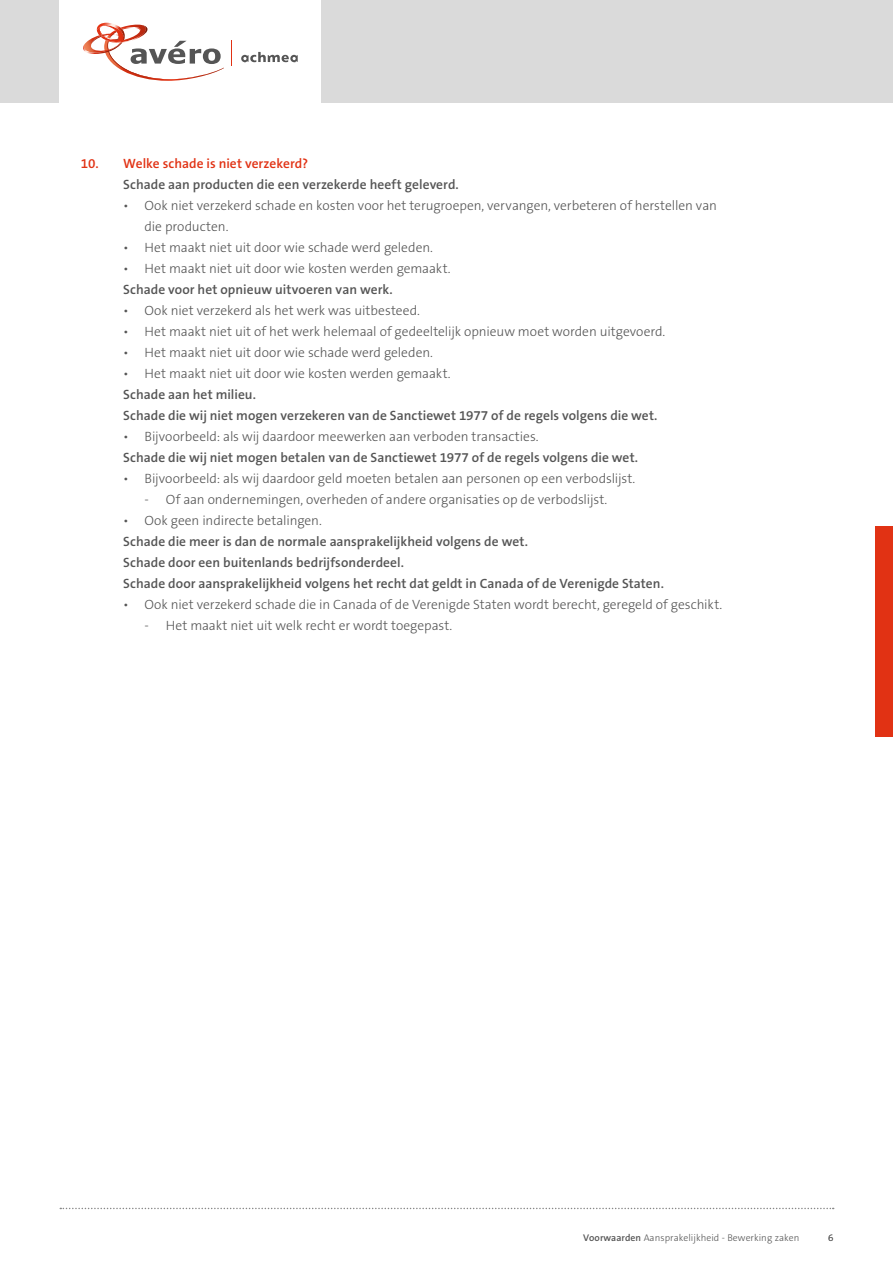
<style>
.page{position:relative;width:893px;height:1263px;background:#fff}
.page>*{position:absolute;margin:0;border:0;box-sizing:border-box;transform-origin:0 0}
.t1{font:300 13.5px/21px "The Sans B3";letter-spacing:-.005em;color:#555}
.t2{font:600 13.5px/21px "The Sans B6";color:#555}
.t3{font:600 13.5px "The Sans B6";color:#e13214}
.t4{font:300 9.75px "The Sans B3";letter-spacing:.005em;color:#555}
.s1{font-family:"The Sans B6";font-weight:600}
</style>
<div class="page">
<div style="left:0;top:0;width:893px;height:103px;background:#dadada"></div>
<div style="left:60px;top:0;width:261px;height:103px;background:#fff"></div>
<svg style="left:241px;top:52px;width:57px;height:10px"></svg>
<svg style="left:83px;top:22px;width:141px;height:59px"></svg>
<svg style="left:231px;top:41px;width:1px;height:25px"></svg>
<svg style="left:60px;top:1208px;width:774px;height:1px"></svg>
<div style="left:876px;top:526px;width:17px;height:211px;background:#e13214"></div>
<p class="t3" style="left:81px;top:156px;width:229px">10. Welke schade is niet verzekerd?</p>
<p class="t2" style="left:123px;top:175px;width:337px">Schade aan producten die een verzekerde heeft geleverd.</p>
<p class="t1" style="left:145px;top:196px;width:574px;text-indent:-21px">• Ook niet verzekerd schade en kosten voor het terugroepen, vervangen, verbeteren of herstellen van die producten.</p>
<p class="t1" style="left:123px;top:238px;width:311px">• Het maakt niet uit door wie schade werd geleden.</p>
<p class="t1" style="left:123px;top:259px;width:329px">• Het maakt niet uit door wie kosten werden gemaakt.</p>
<p class="t2" style="left:123px;top:280px;width:271px">Schade voor het opnieuw uitvoeren van werk.</p>
<p class="t1" style="left:123px;top:301px;width:298px">• Ook niet verzekerd als het werk was uitbesteed.</p>
<p class="t1" style="left:123px;top:322px;width:543px">• Het maakt niet uit of het werk helemaal of gedeeltelijk opnieuw moet worden uitgevoerd.</p>
<p class="t1" style="left:123px;top:343px;width:311px">• Het maakt niet uit door wie schade werd geleden.</p>
<p class="t1" style="left:123px;top:364px;width:329px">• Het maakt niet uit door wie kosten werden gemaakt.</p>
<p class="t2" style="left:123px;top:385px;width:536px">Schade aan het milieu.<br>Schade die wij niet mogen verzekeren van de Sanctiewet 1977 of de regels volgens die wet.</p>
<p class="t1" style="left:123px;top:427px;width:417px">• Bijvoorbeeld: als wij daardoor meewerken aan verboden transacties.</p>
<p class="t2" style="left:123px;top:448px;width:516px">Schade die wij niet mogen betalen van de Sanctiewet 1977 of de regels volgens die wet.</p>
<p class="t1" style="left:123px;top:469px;width:514px">• Bijvoorbeeld: als wij daardoor geld moeten betalen aan personen op een verbodslijst.</p>
<p class="t1" style="left:145px;top:490px;width:464px">- Of aan ondernemingen, overheden of andere organisaties op de verbodslijst.</p>
<p class="t1" style="left:123px;top:511px;width:200px">• Ook geen indirecte betalingen.</p>
<p class="t2" style="left:123px;top:532px;width:542px">Schade die meer is dan de normale aansprakelijkheid volgens de wet.<br>Schade door een buitenlands bedrijfsonderdeel.<br>Schade door aansprakelijkheid volgens het recht dat geldt in Canada of de Verenigde Staten.</p>
<p class="t1" style="left:123px;top:595px;width:600px">• Ook niet verzekerd schade die in Canada of de Verenigde Staten wordt berecht, geregeld of geschikt.</p>
<p class="t1" style="left:145px;top:616px;width:309px">- Het maakt niet uit welk recht er wordt toegepast.</p>
<p class="t4" style="left:583px;top:1233px;width:218px"><span class="s1">Voorwaarden</span> Aansprakelijkheid - Bewerking zaken</p>
<p class="t4" style="left:828px;top:1233px;width:7px">6</p>
</div>
